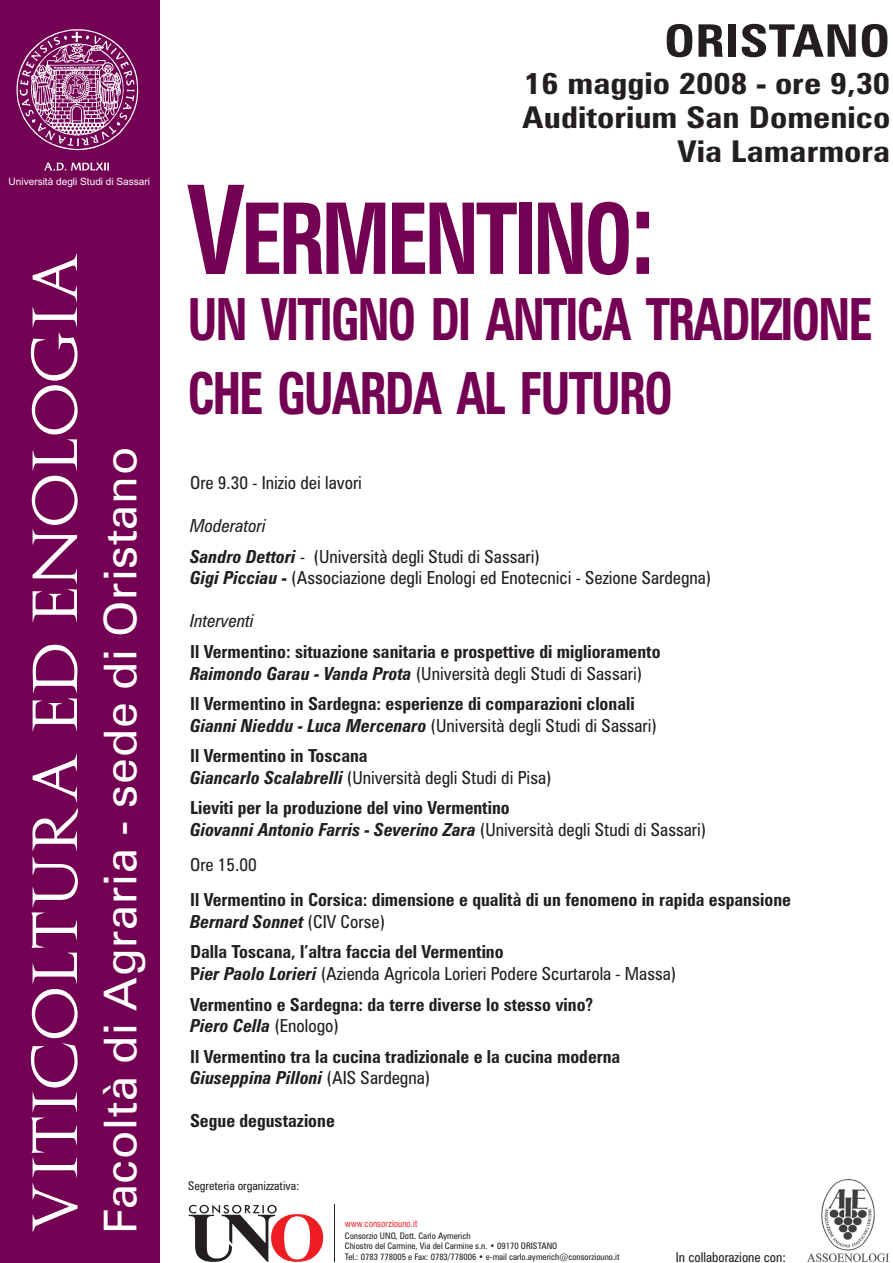
<style>
.page{position:relative;width:893px;height:1263px;background:#fff}
.page>*{position:absolute;margin:0;border:0;box-sizing:border-box;transform-origin:0 0}
.t1{font:700 condensed 99px "Zurich BT";letter-spacing:-.045em;color:#740053;scale:.84 1}
.t2{font:60px "Augustus";letter-spacing:.015em;color:#fff;scale:1.04 1}
.t3{font:700 condensed 58.2px/74.1px "Zurich BT";letter-spacing:-.045em;color:#740053;scale:.84 1}
.t4{font:45.3px "Zurich BT";letter-spacing:.015em;color:#fff;scale:1.04 1}
.t5{font:700 condensed 45px "Zurich BT";color:#231f20;scale:1.17 1}
.t6{font:700 condensed 30px/34px "Zurich BT";color:#231f20;text-align:right;scale:1.17 1}
.t7{font:700 condensed 18px/21.6px "Zurich BT";color:#231f20}
.t8{font:condensed 18px/21.6px "Zurich BT";color:#231f20}
.t9{font:italic 700 condensed 18px/30.6px "Zurich BT";color:#231f20}
.t10{font:italic condensed 18px "Zurich BT";color:#231f20}
.t11{font:condensed 13.5px "Zurich BT";color:#231f20}
.t12{font:condensed 12.08px "Zurich BT";color:#231f20}
.t13{font:10.12px "Arial";color:#fff}
.t14{font:condensed 9px/10.8px "Zurich BT";color:#231f20}
.t15{font:condensed 9px "Swiss 721 BT";color:#ee1d23}
.s1{font-size:123.75px}
.s2{font-weight:400}
.s3{font-weight:400;font-style:normal}
.s4{font-weight:700;font-style:italic}
.s5{font-style:italic}
.s6{font-weight:700}
</style>
<div class="page">
<div style="left:0;top:0;width:160px;height:1263px;background:#740053"></div>
<img style="left:808px;top:1179px;width:81px;height:83px">
<svg style="left:189px;top:1205px;width:134px;height:57px"></svg>
<svg style="left:17px;top:29px;width:121px;height:142px"></svg>
<hr style="left:334px;top:1204px;width:1px;height:58px;background:#231f20">
<p class="t13" style="left:9px;top:178px;width:143px">Università degli Studi di Sassari</p>
<h2 class="t2" style="left:31px;top:1234px;width:946px;rotate:-90deg">VITICOLTURA ED ENOLOGIA</h2>
<h3 class="t4" style="left:102px;top:1234px;width:758px;rotate:-90deg">Facoltà di Agraria - sede di Oristano</h3>
<h3 class="t5" style="left:664px;top:23px;width:195px">ORISTANO</h3>
<h3 class="t6" style="left:522px;top:69px;width:316px">16 maggio 2008 - ore 9,30<br>Auditorium San Domenico<br>Via Lamarmora</h3>
<h1 class="t1" style="left:187px;top:199px;width:560px"><span class="s1">V</span>ERMENTINO<span class="s1">:</span></h1>
<h3 class="t3" style="left:187px;top:288px;width:817px">UN VITIGNO DI ANTICA TRADIZIONE<br>CHE GUARDA AL FUTURO</h3>
<p class="t8" style="left:190px;top:473px;width:173px">Ore 9.30 - Inizio dei lavori</p>
<p class="t9" style="left:190px;top:512px;width:117px"><span class="s2">Moderatori<br></span>Sandro Dettori <span class="s3">-</span></p>
<p class="t8" style="left:190px;top:569px;width:523px"><span class="s4">Gigi Picciau -</span> (Associazione degli Enologi ed Enotecnici - Sezione Sardegna)</p>
<p class="t10" style="left:190px;top:614px;width:65px">Interventi</p>
<p class="t7" style="left:190px;top:642px;width:472px">Il Vermentino: situazione sanitaria e prospettive di miglioramento<br><span class="s5">Raimondo Garau - Vanda Prota</span> <span class="s2">(Università degli Studi di Sassari)</span></p>
<p class="t7" style="left:190px;top:695px;width:468px">Il Vermentino in Sardegna: esperienze di comparazioni clonali<br><span class="s5">Gianni Nieddu - Luca Mercenaro</span> <span class="s2">(Università degli Studi di Sassari)</span></p>
<p class="t8" style="left:190px;top:747px;width:363px"><span class="s6">Il Vermentino in Toscana<br></span><span class="s4">Giancarlo Scalabrelli</span> (Università degli Studi di Pisa)</p>
<p class="t7" style="left:190px;top:799px;width:517px">Lieviti per la produzione del vino Vermentino<br><span class="s5">Giovanni Antonio Farris - Severino Zara</span> <span class="s2">(Università degli Studi di Sassari)</span></p>
<p class="t8" style="left:190px;top:856px;width:68px">Ore 15.00</p>
<p class="t8" style="left:314px;top:547px;width:227px">(Università degli Studi di Sassari)</p>
<p class="t7" style="left:190px;top:891px;width:602px">Il Vermentino in Corsica: dimensione e qualità di un fenomeno in rapida espansione<br><span class="s5">Bernard Sonnet</span> <span class="s2">(CIV Corse)</span></p>
<p class="t8" style="left:190px;top:943px;width:487px"><span class="s6">Dalla Toscana, l’altra faccia del Vermentino<br>P</span><span class="s4">ier Paolo Lorieri</span> (Azienda Agricola Lorieri Podere Scurtarola - Massa)</p>
<p class="t7" style="left:190px;top:995px;width:405px">Vermentino e Sardegna: da terre diverse lo stesso vino?<br><span class="s5">Piero Cella</span> <span class="s2">(Enologo)</span></p>
<p class="t7" style="left:190px;top:1047px;width:432px">Il Vermentino tra la cucina tradizionale e la cucina moderna<br><span class="s5">Giuseppina Pilloni</span> <span class="s2">(AIS Sardegna)</span></p>
<p class="t7" style="left:190px;top:1112px;width:146px">Segue degustazione</p>
<p class="t12" style="left:188px;top:1180px;width:113px">Segreteria organizzativa:</p>
<p class="t15" style="left:345px;top:1220px;width:74px">www.consorziouno.it</p>
<p class="t14" style="left:345px;top:1231px;width:276px">Consorzio UNO, Dott. Carlo Aymerich<br>Chiostro del Carmine, Via del Carmine s.n. • 09170 ORISTANO<br>Tel.: 0783 778005 e Fax: 0783/778006 • e-mail carlo.aymerich@consorziouno.it</p>
<p class="t11" style="left:676px;top:1251px;width:112px">In collaborazione con:</p>
</div>
